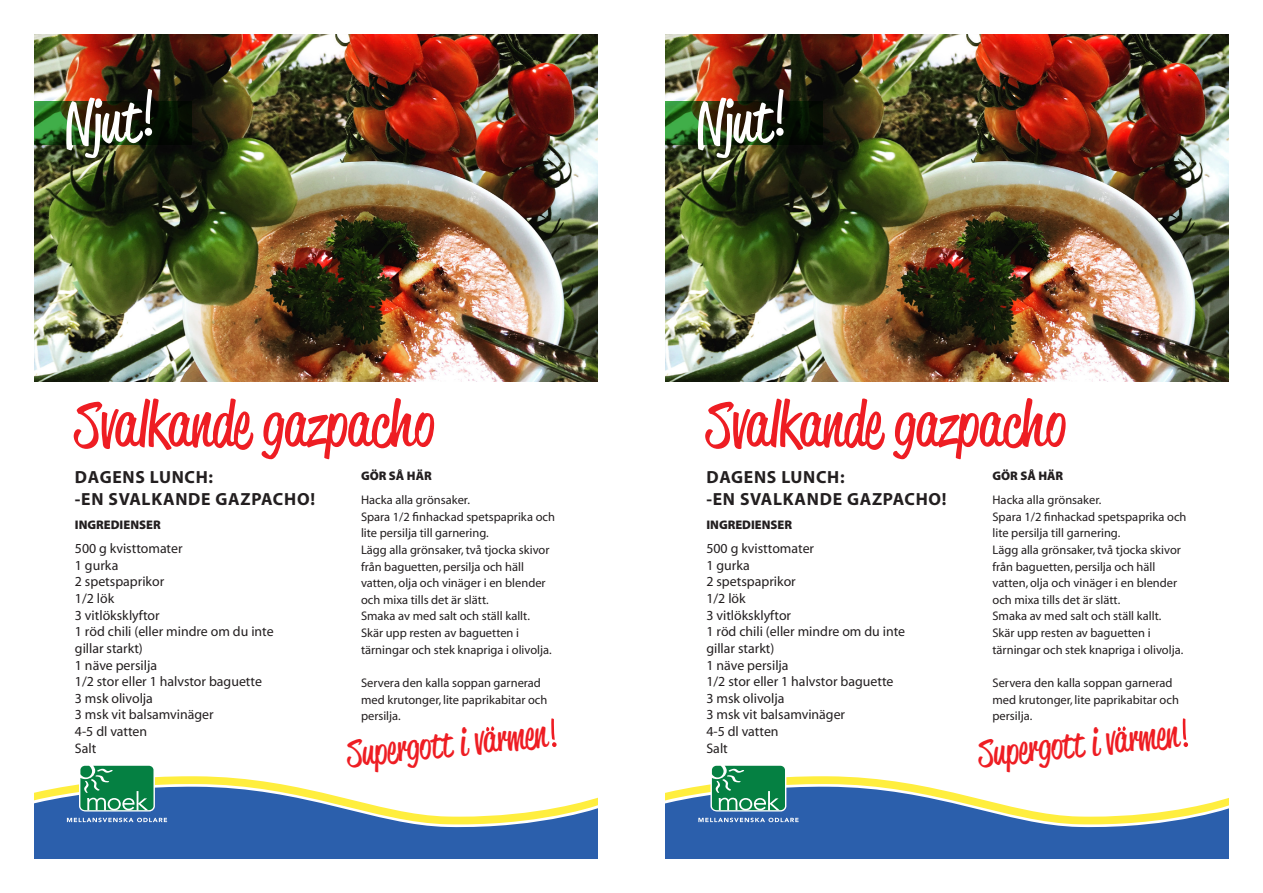
<style>
.page{position:relative;width:1263px;height:893px;background:#fff}
.page>*{position:absolute;margin:0;border:0;box-sizing:border-box;transform-origin:0 0}
.t1{font:61.95px "Reklame Script Regular DEMO";color:#ee1d23}
.t2{font:36.9px "Reklame Script Regular DEMO";color:#ee1d23}
.t3{font:700 17.55px/21.1px "Myriad";letter-spacing:.04em;color:#231f20}
.t4{font:13.8px/16.6px "Myriad";color:#231f20}
.t5{font:12.45px/16.6px "Myriad";color:#231f20}
.t6{font:800 12.45px "Myriad";color:#231f20}
.s1{font-weight:800}
</style>
<div class="page">
<svg style="left:34px;top:765px;width:563px;height:94px"></svg>
<img style="left:34px;top:34px;width:563px;height:347px">
<svg style="left:34px;top:102px;width:157px;height:43px;background:#163e15"></svg>
<img style="left:65px;top:89px;width:87px;height:69px">
<div style="left:145px;top:128px;width:7px;height:8px;background:#fff;border-radius:50%"></div>
<svg style="left:486px;top:726px;width:8px;height:5px"></svg>
<svg style="left:551px;top:718px;width:6px;height:29px"></svg>
<svg style="left:665px;top:765px;width:564px;height:94px"></svg>
<img style="left:665px;top:34px;width:564px;height:347px">
<svg style="left:665px;top:102px;width:158px;height:43px;background:#163e15"></svg>
<img style="left:697px;top:89px;width:87px;height:69px">
<div style="left:776px;top:128px;width:8px;height:8px;background:#fff;border-radius:50%"></div>
<svg style="left:1118px;top:726px;width:8px;height:5px"></svg>
<svg style="left:1183px;top:718px;width:5px;height:29px"></svg>
<p class="t1" style="left:75px;top:398px;width:360px">Svalkande gazpacho</p>
<p class="t3" style="left:75px;top:468px;width:242px">DAGENS LUNCH:<br>-EN SVALKANDE GAZPACHO!</p>
<p class="t6" style="left:75px;top:518px;width:87px">INGREDIENSER</p>
<p class="t4" style="left:75px;top:541px;width:200px">500 g kvisttomater<br>1 gurka<br>2 spetspaprikor<br>1/2 lök<br>3 vitlöksklyftor<br>1 röd chili (eller mindre om du inte gillar starkt)<br>1 näve persilja<br>1/2 stor eller 1 halvstor baguette<br>3 msk olivolja<br>3 msk vit balsamvinäger<br>4-5 dl vatten<br>Salt</p>
<p class="t5" style="left:361px;top:464px;width:110px;line-height:24.5px"><span class="s1">GÖR SÅ HÄR<br></span>Hacka alla grönsaker.</p>
<p class="t5" style="left:361px;top:509px;width:196px">Spara 1/2 finhackad spetspaprika och lite persilja till garnering.<br>Lägg alla grönsaker, två tjocka skivor från baguetten, persilja och häll vatten, olja och vinäger i en blender och mixa tills det är slätt.<br>Smaka av med salt och ställ kallt.<br>Skär upp resten av baguetten i tärningar och stek knapriga i olivolja.</p>
<p class="t5" style="left:361px;top:675px;width:188px">Servera den kalla soppan garnerad med krutonger, lite paprikabitar och persilja.</p>
<p class="t2" style="left:345px;top:738px;width:202px;rotate:-6deg">Supergott i varmen</p>
<p class="t1" style="left:706px;top:398px;width:360px">Svalkande gazpacho</p>
<p class="t3" style="left:706px;top:468px;width:242px">DAGENS LUNCH:<br>-EN SVALKANDE GAZPACHO!</p>
<p class="t6" style="left:706px;top:518px;width:87px">INGREDIENSER</p>
<p class="t4" style="left:706px;top:541px;width:200px">500 g kvisttomater<br>1 gurka<br>2 spetspaprikor<br>1/2 lök<br>3 vitlöksklyftor<br>1 röd chili (eller mindre om du inte gillar starkt)<br>1 näve persilja<br>1/2 stor eller 1 halvstor baguette<br>3 msk olivolja<br>3 msk vit balsamvinäger<br>4-5 dl vatten<br>Salt</p>
<p class="t5" style="left:992px;top:464px;width:110px;line-height:24.5px"><span class="s1">GÖR SÅ HÄR<br></span>Hacka alla grönsaker.</p>
<p class="t5" style="left:992px;top:509px;width:196px">Spara 1/2 finhackad spetspaprika och lite persilja till garnering.<br>Lägg alla grönsaker, två tjocka skivor från baguetten, persilja och häll vatten, olja och vinäger i en blender och mixa tills det är slätt.<br>Smaka av med salt och ställ kallt.<br>Skär upp resten av baguetten i tärningar och stek knapriga i olivolja.</p>
<p class="t5" style="left:992px;top:675px;width:188px">Servera den kalla soppan garnerad med krutonger, lite paprikabitar och persilja.</p>
<p class="t2" style="left:977px;top:738px;width:202px;rotate:-6deg">Supergott i varmen</p>
</div>
